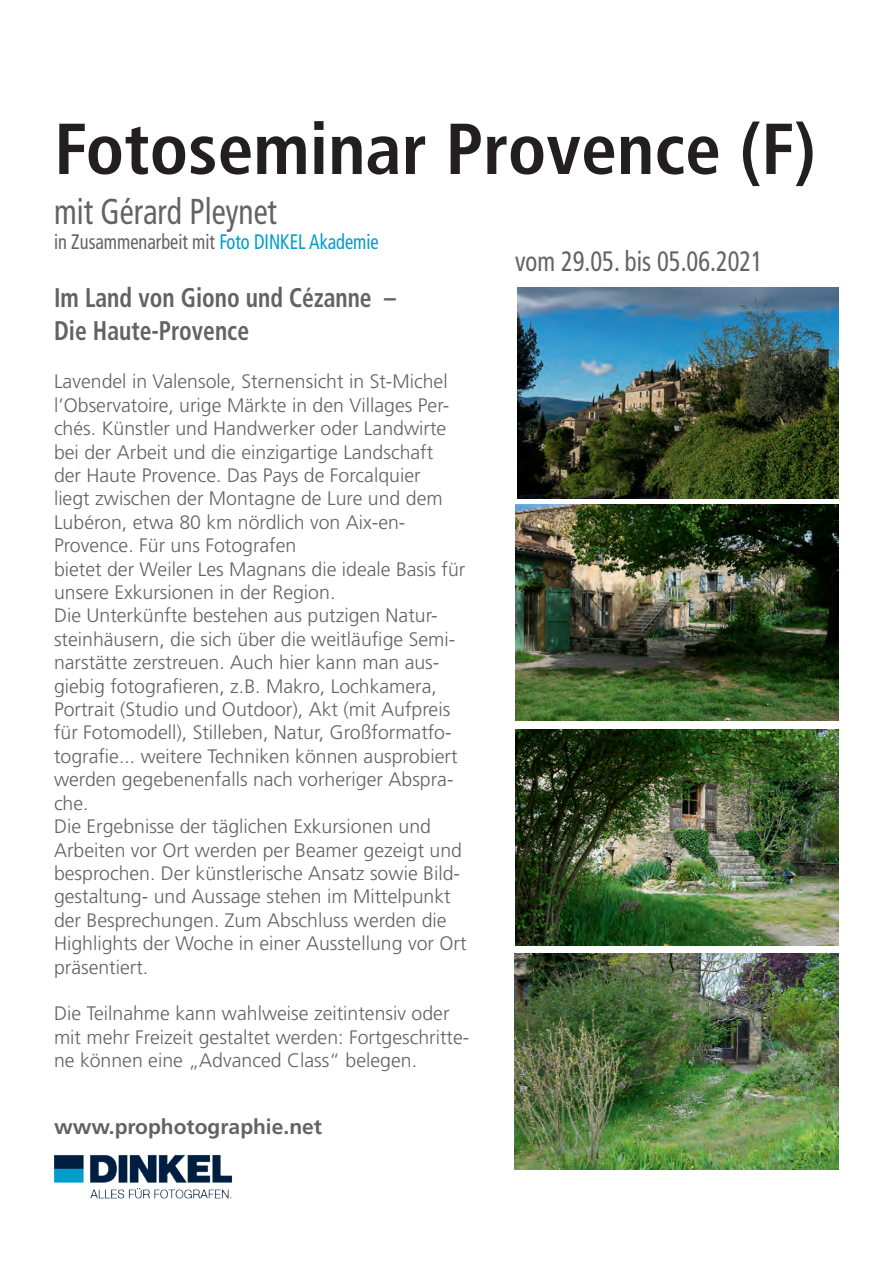
<style>
.page{position:relative;width:893px;height:1263px;background:#fff}
.page>*{position:absolute;margin:0;border:0;box-sizing:border-box;transform-origin:0 0}
.t1{font:700 condensed 72px "Frutiger";color:#231f20}
.t2{font:condensed 36px "Frutiger";color:#636366;scale:.87 1}
.t3{font:condensed 28.05px "Frutiger";color:#636366;scale:.87 1}
.t4{font:700 condensed 27px/32.4px "Frutiger";color:#636366;scale:.87 1}
.t5{font:condensed 21px "Frutiger";color:#636366;scale:.87 1}
.t6{font:700 21px "Frutiger";color:#636366}
.t7{font:300 19.5px/23.4px "Frutiger";color:#636366}
.s1{color:#009ccb}
</style>
<div class="page">
<img style="left:518px;top:287px;width:321px;height:212px">
<img style="left:514px;top:953px;width:324px;height:216px">
<img style="left:515px;top:505px;width:324px;height:216px">
<img style="left:515px;top:729px;width:324px;height:216px">
<img style="left:54px;top:1155px;width:178px;height:44px">
<h1 class="t1" style="left:54px;top:106px;width:763px">Fotoseminar Provence (F)</h1>
<h2 class="t2" style="left:54px;top:191px;width:258px">mit Gérard Pleynet</h2>
<p class="t5" style="left:54px;top:230px;width:375px">in Zusammenarbeit mit <span class="s1">Foto DINKEL Akademie</span></p>
<h3 class="t4" style="left:54px;top:282px;width:394px">Im Land von Giono und Cézanne –<br>Die Haute-Provence</h3>
<p class="t7" style="left:54px;top:370px;width:414px">Lavendel in Valensole, Sternensicht in St-Michel l’Observatoire, urige Märkte in den Villages Per&shy;chés. Künstler und Handwerker oder Landwirte bei der Arbeit und die einzigartige Landschaft<br>der Haute Provence. Das Pays de Forcalquier<br>liegt zwischen der Montagne de Lure und dem Lubéron, etwa 80 km nördlich von Aix-en-Provence. Für uns Fotografen<br>bietet der Weiler Les Magnans die ideale Basis für unsere Exkursionen in der Region.<br>Die Unterkünfte bestehen aus putzigen Natur&shy;steinhäusern, die sich über die weitläufige Semi&shy;narstätte zerstreuen. Auch hier kann man aus&shy;giebig fotografieren, z.B. Makro, Lochkamera, Portrait (Studio und Outdoor), Akt (mit Aufpreis für Fotomodell), Stilleben, Natur, Großformatfo&shy;tografie... weitere Techniken können ausprobiert werden gegebenenfalls nach vorheriger Abspra&shy;che.<br>Die Ergebnisse der täglichen Exkursionen und Arbeiten vor Ort werden per Beamer gezeigt und besprochen. Der künstlerische Ansatz sowie Bild&shy;gestaltung- und Aussage stehen im Mittelpunkt der Besprechungen. Zum Abschluss werden die Highlights der Woche in einer Ausstellung vor Ort präsentiert.</p>
<p class="t7" style="left:54px;top:1002px;width:417px">Die Teilnahme kann wahlweise zeitintensiv oder mit mehr Freizeit gestaltet werden: Fortgeschritte&shy;ne können eine „Advanced Class“ belegen.</p>
<p class="t6" style="left:54px;top:1114px;width:270px">www.prophotographie.net</p>
<h3 class="t3" style="left:515px;top:245px;width:286px">vom 29.05. bis 05.06.2021</h3>
</div>
